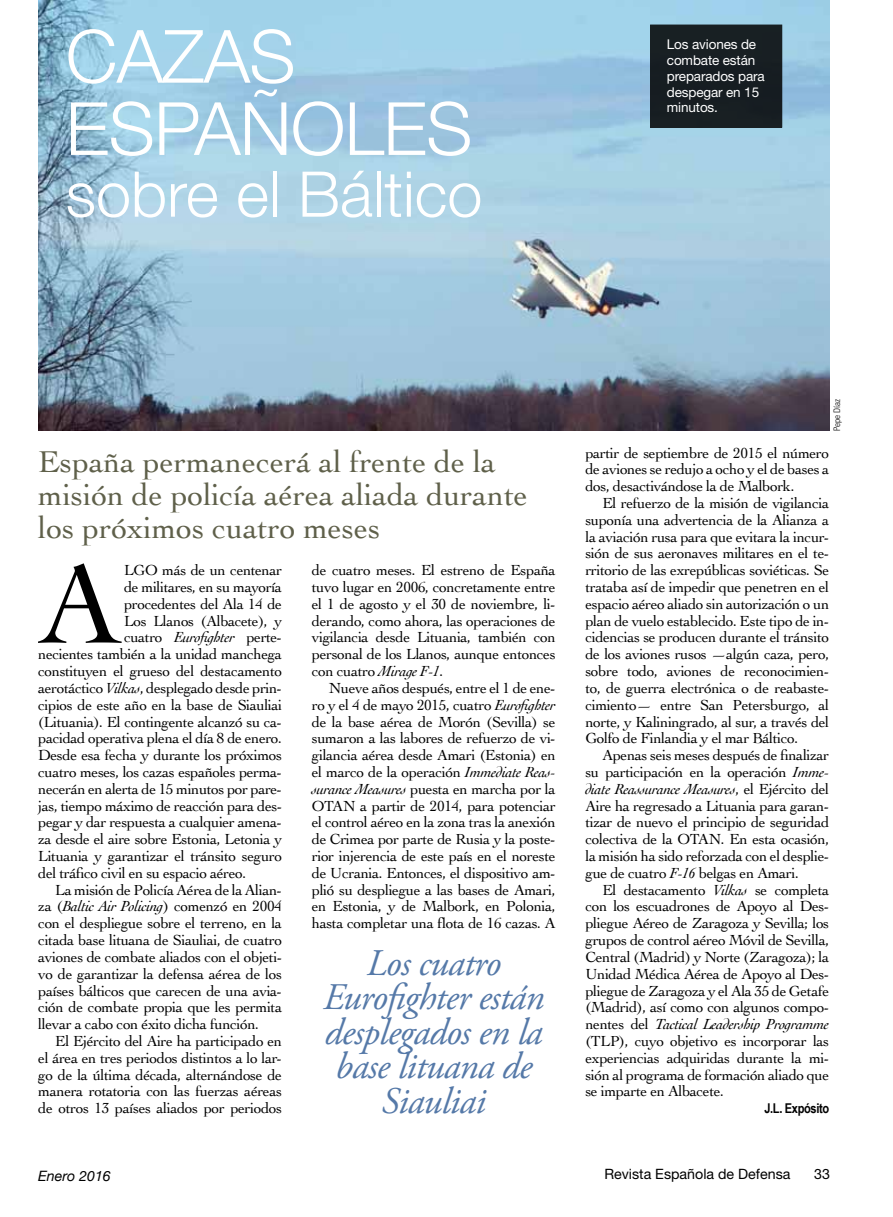
<style>
.page{position:relative;width:893px;height:1217px;background:#fff}
.page>*{position:absolute;margin:0;border:0;box-sizing:border-box;transform-origin:0 0}
.t1{font:118.05px "Cochin";color:#000}
.t2{font:300 73.5px/72.2px "Helvetica Neue";letter-spacing:-.01em;color:#fff}
.t3{font:300 63px "Helvetica Neue";color:#fff}
.t4{font:italic 37.5px/34.5px "Adobe Garamond Pro";letter-spacing:-.02em;color:#5579a8;text-align:center}
.t5{font:31.5px/33px "Cochin";color:#5f604a}
.t6{font:15.3px/16.8px "Cochin";letter-spacing:-.025em;color:#000;text-align:justify}
.t7{font:14.25px "Helvetica Neue";color:#000}
.t8{font:italic 14.25px "Helvetica Neue";color:#000}
.t9{font:13.5px/15.8px "Helvetica Neue";letter-spacing:-.01em;color:#fff}
.t10{font:700 13.5px "Arial Narrow";letter-spacing:-.025em;color:#000}
.t11{font:300 condensed 9px "Univers";letter-spacing:-.005em;color:#000}
.s1{font-style:italic}
</style>
<div class="page">
<img style="left:38px;top:0;width:791px;height:430px">
<div style="left:650px;top:25px;width:132px;height:102px;background:#181e22"></div>
<h2 class="t2" style="left:66px;top:16px;width:408px">CAZAS<br>ESPAÑOLES</h2>
<h3 class="t3" style="left:66px;top:143px;width:418px">SOBRE EL BÁLTICO</h3>
<p class="t9" style="left:667px;top:36px;width:99px">Los aviones de combate están preparados para despegar en 15 minutos.</p>
<h3 class="t5" style="left:38px;top:443px;width:491px">España permanecerá al frente de la misión de policía aérea aliada durante los próximos cuatro meses</h3>
<h1 class="t1" style="left:38px;top:524px;width:85px">A</h1>
<p class="t6" style="left:124px;top:561px;width:12px">lgo</p>
<p class="t6" style="left:162px;top:561px;width:121px">más de un centenar</p>
<p class="t6" style="left:124px;top:578px;width:159px">de militares, en su mayoría</p>
<p class="t6" style="left:124px;top:594px;width:159px">procedentes del Ala 14 de</p>
<p class="t6" style="left:124px;top:611px;width:159px">Los Llanos (Albacete), y</p>
<p class="t6" style="left:124px;top:628px;width:159px">cuatro <span class="s1">Eurofighter</span> perte-</p>
<p class="t6" style="left:38px;top:645px;width:245px">necientes también a la unidad manchega</p>
<p class="t6" style="left:38px;top:662px;width:245px">constituyen el grueso del destacamento</p>
<p class="t6" style="left:38px;top:678px;width:245px">aerotáctico <span class="s1">Vilkas</span>, desplegado desde prin-</p>
<p class="t6" style="left:38px;top:695px;width:245px">cipios de este año en la base de Siauliai</p>
<p class="t6" style="left:38px;top:712px;width:245px">(Lituania). El contingente alcanzó su ca-</p>
<p class="t6" style="left:38px;top:729px;width:245px">pacidad operativa plena el día 8 de enero.</p>
<p class="t6" style="left:38px;top:746px;width:245px">Desde esa fecha y durante los próximos</p>
<p class="t6" style="left:38px;top:762px;width:245px">cuatro meses, los cazas españoles perma-</p>
<p class="t6" style="left:38px;top:779px;width:245px">necerán en alerta de 15 minutos por pare-</p>
<p class="t6" style="left:38px;top:796px;width:245px">jas, tiempo máximo de reacción para des-</p>
<p class="t6" style="left:38px;top:813px;width:245px">pegar y dar respuesta a cualquier amena-</p>
<p class="t6" style="left:38px;top:830px;width:245px">za desde el aire sobre Estonia, Letonia y</p>
<p class="t6" style="left:38px;top:846px;width:245px">Lituania y garantizar el tránsito seguro</p>
<p class="t6" style="left:38px;top:863px;width:209px">del tráfico civil en su espacio aéreo.</p>
<p class="t6" style="left:55px;top:880px;width:228px">La misión de Policía Aérea de la Alian-</p>
<p class="t6" style="left:38px;top:897px;width:245px">za (<span class="s1">Baltic Air Policing</span>) comenzó en 2004</p>
<p class="t6" style="left:38px;top:914px;width:245px">con el despliegue sobre el terreno, en la</p>
<p class="t6" style="left:38px;top:930px;width:245px">citada base lituana de Siauliai, de cuatro</p>
<p class="t6" style="left:38px;top:947px;width:245px">aviones de combate aliados con el objeti-</p>
<p class="t6" style="left:38px;top:964px;width:245px">vo de garantizar la defensa aérea de los</p>
<p class="t6" style="left:38px;top:981px;width:245px">países bálticos que carecen de una avia-</p>
<p class="t6" style="left:38px;top:998px;width:245px">ción de combate propia que les permita</p>
<p class="t6" style="left:38px;top:1014px;width:222px">llevar a cabo con éxito dicha función.</p>
<p class="t6" style="left:55px;top:1031px;width:228px">El Ejército del Aire ha participado en</p>
<p class="t6" style="left:38px;top:1048px;width:245px">el área en tres periodos distintos a lo lar-</p>
<p class="t6" style="left:38px;top:1065px;width:245px">go de la última década, alternándose de</p>
<p class="t6" style="left:38px;top:1082px;width:245px">manera rotatoria con las fuerzas aéreas</p>
<p class="t6" style="left:38px;top:1098px;width:245px">de otros 13 países aliados por periodos</p>
<p class="t6" style="left:312px;top:561px;width:245px">de cuatro meses. El estreno de España tuvo lugar en 2006, concretamente entre el 1 de agosto y el 30 de noviembre, li&shy;derando, como ahora, las operaciones de vigilancia desde Lituania, también con personal de los Llanos, aunque entonces con cuatro <span class="s1">Mirage F-1</span>.</p>
<p class="t6" style="left:312px;top:678px;width:245px;text-indent:17px">Nueve años después, entre el 1 de ene&shy;ro y el 4 de mayo 2015, cuatro <span class="s1">Eurofighter </span>de la base aérea de Morón (Sevilla) se sumaron a las labores de refuerzo de vi&shy;gilancia aérea desde Amari (Estonia) en el marco de la operación <span class="s1">Immediate Reas&shy;surance Measures</span> puesta en marcha por la OTAN a partir de 2014, para potenciar el control aéreo en la zona tras la anexión de Crimea por parte de Rusia y la poste&shy;rior injerencia de este país en el noreste de Ucrania. Entonces, el dispositivo am&shy;plió su despliegue a las bases de Amari, en Estonia, y de Malbork, en Polonia, hasta completar una flota de 16 cazas. A</p>
<h3 class="t4" style="left:323px;top:946px;width:223px">Los cuatro<br>Eurofighter están desplegados en la base lituana de<br>Siauliai</h3>
<p class="t11" style="left:832px;top:430px;width:33px;rotate:-90deg">Pepe Díaz</p>
<p class="t6" style="left:585px;top:443px;width:245px">partir de septiembre de 2015 el número de aviones se redujo a ocho y el de bases a dos, desactivándose la de Malbork.</p>
<p class="t6" style="left:585px;top:494px;width:245px;text-indent:17px">El refuerzo de la misión de vigilancia suponía una advertencia de la Alianza a la aviación rusa para que evitara la incur&shy;sión de sus aeronaves militares en el te&shy;rritorio de las exrepúblicas soviéticas. Se trataba así de impedir que penetren en el espacio aéreo aliado sin autorización o un plan de vuelo establecido. Este tipo de in&shy;cidencias se producen durante el tránsito de los aviones rusos —algún caza, pero, sobre todo, aviones de reconocimien&shy;to, de guerra electrónica o de reabaste&shy;cimiento— entre San Petersburgo, al norte, y Kaliningrado, al sur, a través del Golfo de Finlandia y el mar Báltico.</p>
<p class="t6" style="left:585px;top:746px;width:245px;text-indent:17px">Apenas seis meses después de finalizar su participación en la operación <span class="s1">Imme&shy;diate Reassurance Measures</span>, el Ejército del Aire ha regresado a Lituania para garan&shy;tizar de nuevo el principio de seguridad colectiva de la OTAN. En esta ocasión, la misión ha sido reforzada con el desplie&shy;gue de cuatro <span class="s1">F-16</span> belgas en Amari.</p>
<p class="t6" style="left:585px;top:880px;width:245px;text-indent:17px">El destacamento <span class="s1">Vilkas</span> se completa con los escuadrones de Apoyo al Des&shy;pliegue Aéreo de Zaragoza y Sevilla; los grupos de control aéreo Móvil de Sevilla, Central (Madrid) y Norte (Zaragoza); la Unidad Médica Aérea de Apoyo al Des&shy;pliegue de Zaragoza y el Ala 35 de Getafe (Madrid), así como con algunos compo&shy;nentes del <span class="s1">Tactical Leadership Programme </span>(TLP), cuyo objetivo es incorporar las experiencias adquiridas durante la mi&shy;sión al programa de formación aliado que se imparte en Albacete.</p>
<p class="t10" style="left:764px;top:1097px;width:66px">J.L. Expósito</p>
<p class="t8" style="left:38px;top:1163px;width:74px">Enero 2016</p>
<p class="t7" style="left:604px;top:1164px;width:188px">Revista Española de Defensa</p>
<p class="t7" style="left:814px;top:1164px;width:17px">33</p>
</div>
